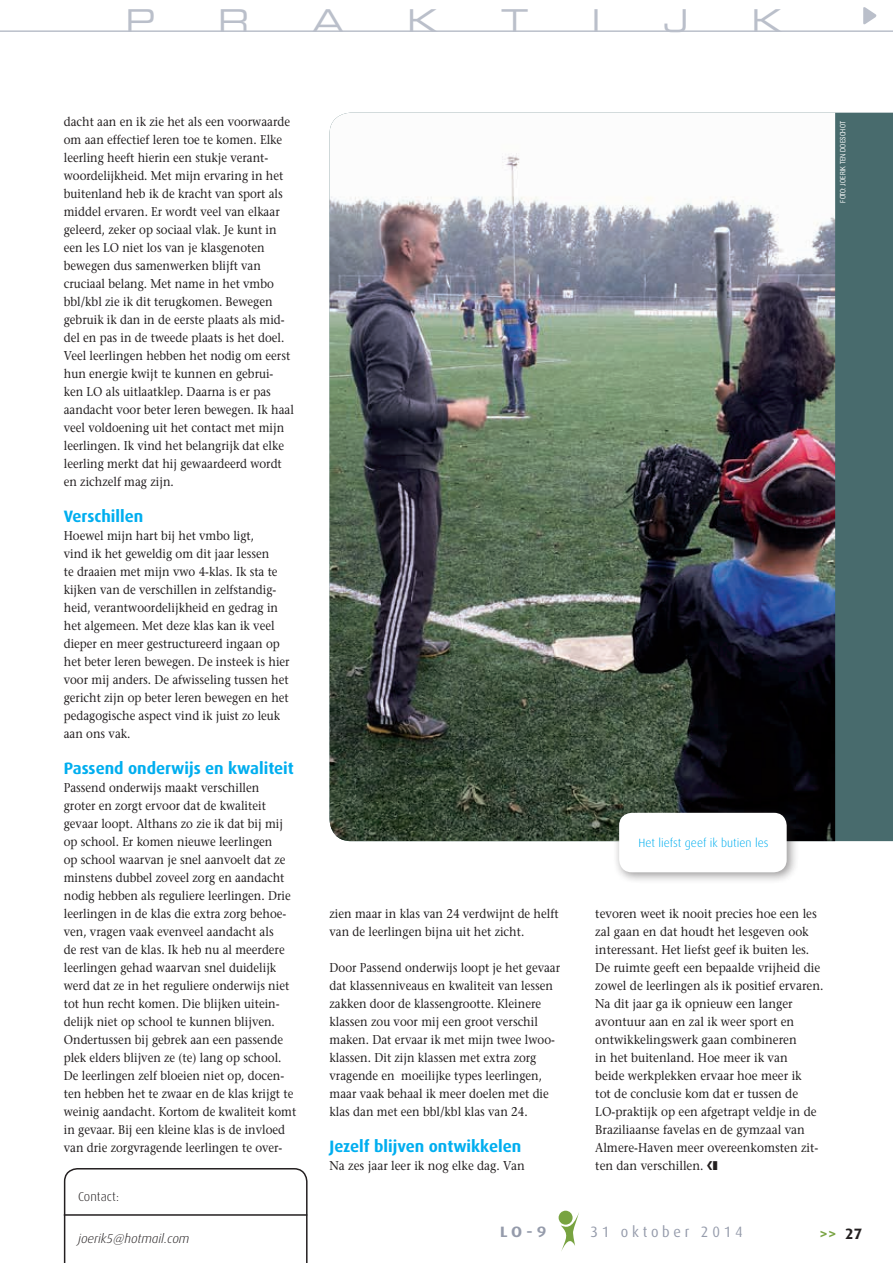
<style>
.page{position:relative;width:893px;height:1263px;background:#fff}
.page>*{position:absolute;margin:0;border:0;box-sizing:border-box;transform-origin:0 0}
.t1{font:31.5px "Eurostile Extended Two";color:#babfca}
.t2{font:700 16.5px "Dax";color:#00aeef}
.t3{font:15px "Dax";letter-spacing:.26em;color:#959bab;scale:.96 1}
.t4{font:700 15px "Dax Wide";color:#959bab}
.t5{font:700 15px "Dax";color:#78a341}
.t6{font:12.75px/18px "Stone Serif";color:#231f20;scale:.9 1}
.t7{font:12.75px/18px "Stone Serif";color:#231f20;scale:.92 1}
.t8{font:italic 300 12.75px "Dax";color:#231f20}
.t9{font:300 12.75px "Dax";color:#231f20}
.t10{font:300 12px "Dax";color:#00aeef}
.t11{font:7.5px "Imago";letter-spacing:.025em;color:#fff;scale:.8 1}
.s1{color:#231f20}
</style>
<div class="page">
<svg style="left:64px;top:1168px;width:244px;height:95px"></svg>
<hr style="left:64px;top:1214px;width:243px;height:2px;background:#231f20">
<svg style="left:0;top:7px;width:893px;height:25px"></svg>
<div style="left:835px;top:113px;width:58px;height:728px;background:#486b6d"></div>
<img style="left:330px;top:113px;width:505px;height:728px">
<div style="left:613px;top:807px;width:186px;height:77px;background:#231f20;opacity:.45"></div>
<div style="left:619px;top:813px;width:168px;height:59px;background:#fff;border-radius:13px"></div>
<div style="left:559px;top:1211px;width:14px;height:14px;background:#78a341;border-radius:50%"></div>
<svg style="left:561px;top:1212px;width:18px;height:39px"></svg>
<h1 class="t1" style="left:125px;top:-1px;width:31px">P</h1>
<h1 class="t1" style="left:218px;top:-1px;width:33px">R</h1>
<h1 class="t1" style="left:312px;top:-1px;width:33px">A</h1>
<h1 class="t1" style="left:407px;top:-1px;width:33px">K</h1>
<h1 class="t1" style="left:501px;top:-1px;width:29px">T</h1>
<h1 class="t1" style="left:591px;top:-1px;width:11px">I</h1>
<h1 class="t1" style="left:664px;top:-1px;width:26px">J</h1>
<h1 class="t1" style="left:752px;top:-1px;width:33px">K</h1>
<p class="t6" style="left:64px;top:113px;width:257px">dacht aan en ik zie het als een voorwaarde om aan effectief leren toe te komen. Elke leerling heeft hierin een stukje verant&shy;woordelijkheid. Met mijn ervaring in het buitenland heb ik de kracht van sport als middel ervaren. Er wordt veel van elkaar geleerd, zeker op sociaal vlak. Je kunt in een les LO niet los van je klasgenoten bewegen dus samenwerken blijft van cruciaal belang. Met name in het vmbo bbl/kbl zie ik dit terugkomen. Bewegen gebruik ik dan in de eerste plaats als mid&shy;del en pas in de tweede plaats is het doel.<br>Veel leerlingen hebben het nodig om eerst hun energie kwijt te kunnen en gebrui&shy;ken LO als uitlaatklep. Daarna is er pas aandacht voor beter leren bewegen. Ik haal veel voldoening uit het contact met mijn leerlingen. Ik vind het belangrijk dat elke leerling merkt dat hij gewaardeerd wordt en zichzelf mag zijn.</p>
<p class="t2" style="left:64px;top:507px;width:81px">Verschillen</p>
<p class="t6" style="left:64px;top:527px;width:253px">Hoewel mijn hart bij het vmbo ligt,<br>vind ik het geweldig om dit jaar lessen<br>te draaien met mijn vwo 4-klas. Ik sta te kijken van de verschillen in zelfstandig&shy;heid, verantwoordelijkheid en gedrag in het algemeen. Met deze klas kan ik veel dieper en meer gestructureerd ingaan op het beter leren bewegen. De insteek is hier voor mij anders. De afwisseling tussen het gericht zijn op beter leren bewegen en het pedagogische aspect vind ik juist zo leuk aan ons vak.</p>
<p class="t2" style="left:64px;top:759px;width:232px">Passend onderwijs en kwaliteit</p>
<p class="t6" style="left:64px;top:779px;width:260px">Passend onderwijs maakt verschillen<br>groter en zorgt ervoor dat de kwaliteit gevaar loopt. Althans zo zie ik dat bij mij op school. Er komen nieuwe leerlingen<br>op school waarvan je snel aanvoelt dat ze minstens dubbel zoveel zorg en aandacht nodig hebben als reguliere leerlingen. Drie leerlingen in de klas die extra zorg behoe&shy;ven, vragen vaak evenveel aandacht als<br>de rest van de klas. Ik heb nu al meerdere leerlingen gehad waarvan snel duidelijk werd dat ze in het reguliere onderwijs niet tot hun recht komen. Die blijken uitein&shy;delijk niet op school te kunnen blijven.<br>Ondertussen bij gebrek aan een passende plek elders blijven ze (te) lang op school.<br>De leerlingen zelf bloeien niet op, docen&shy;ten hebben het te zwaar en de klas krijgt te weinig aandacht. Kortom de kwaliteit komt in gevaar. Bij een kleine klas is de invloed van drie zorgvragende leerlingen te over-</p>
<p class="t9" style="left:78px;top:1189px;width:42px">Contact:</p>
<p class="t8" style="left:78px;top:1231px;width:113px">joerik5@hotmail.com</p>
<p class="t11" style="left:838px;top:203px;width:103px;rotate:-90deg">FOTO: JOERIK TEN DOESCHOT</p>
<p class="t6" style="left:330px;top:905px;width:256px">zien maar in klas van 24 verdwijnt de helft van de leerlingen bijna uit het zicht.</p>
<p class="t6" style="left:330px;top:959px;width:258px">Door Passend onderwijs loopt je het gevaar dat klassenniveaus en kwaliteit van lessen zakken door de klassengrootte. Kleinere klassen zou voor mij een groot verschil maken. Dat ervaar ik met mijn twee lwoo&shy;klassen. Dit zijn klassen met extra zorg vragende en moeilijke types leerlingen, maar vaak behaal ik meer doelen met die klas dan met een bbl/kbl klas van 24.</p>
<p class="t2" style="left:330px;top:1137px;width:193px">Jezelf blijven ontwikkelen</p>
<p class="t7" style="left:330px;top:1157px;width:214px">Na zes jaar leer ik nog elke dag. Van</p>
<p class="t10" style="left:638px;top:836px;width:132px">Het liefst geef ik butien les</p>
<p class="t7" style="left:595px;top:905px;width:249px">tevoren weet ik nooit precies hoe een les zal gaan en dat houdt het lesgeven ook interessant. Het liefst geef ik buiten les.<br>De ruimte geeft een bepaalde vrijheid die zowel de leerlingen als ik positief ervaren.<br>Na dit jaar ga ik opnieuw een langer avontuur aan en zal ik weer sport en ontwikkelingswerk gaan combineren<br>in het buitenland. Hoe meer ik van<br>beide werkplekken ervaar hoe meer ik<br>tot de conclusie kom dat er tussen de LO-praktijk op een afgetrapt veldje in de Braziliaanse favelas en de gymzaal van Almere-Haven meer overeenkomsten zit&shy;ten dan verschillen. ❚</p>
<p class="t4" style="left:500px;top:1223px;width:48px">LO-9</p>
<p class="t3" style="left:591px;top:1223px;width:160px">31 oktober 2014</p>
<p class="t5" style="left:819px;top:1225px;width:44px">&gt;&gt; <span class="s1">27</span></p>
</div>
